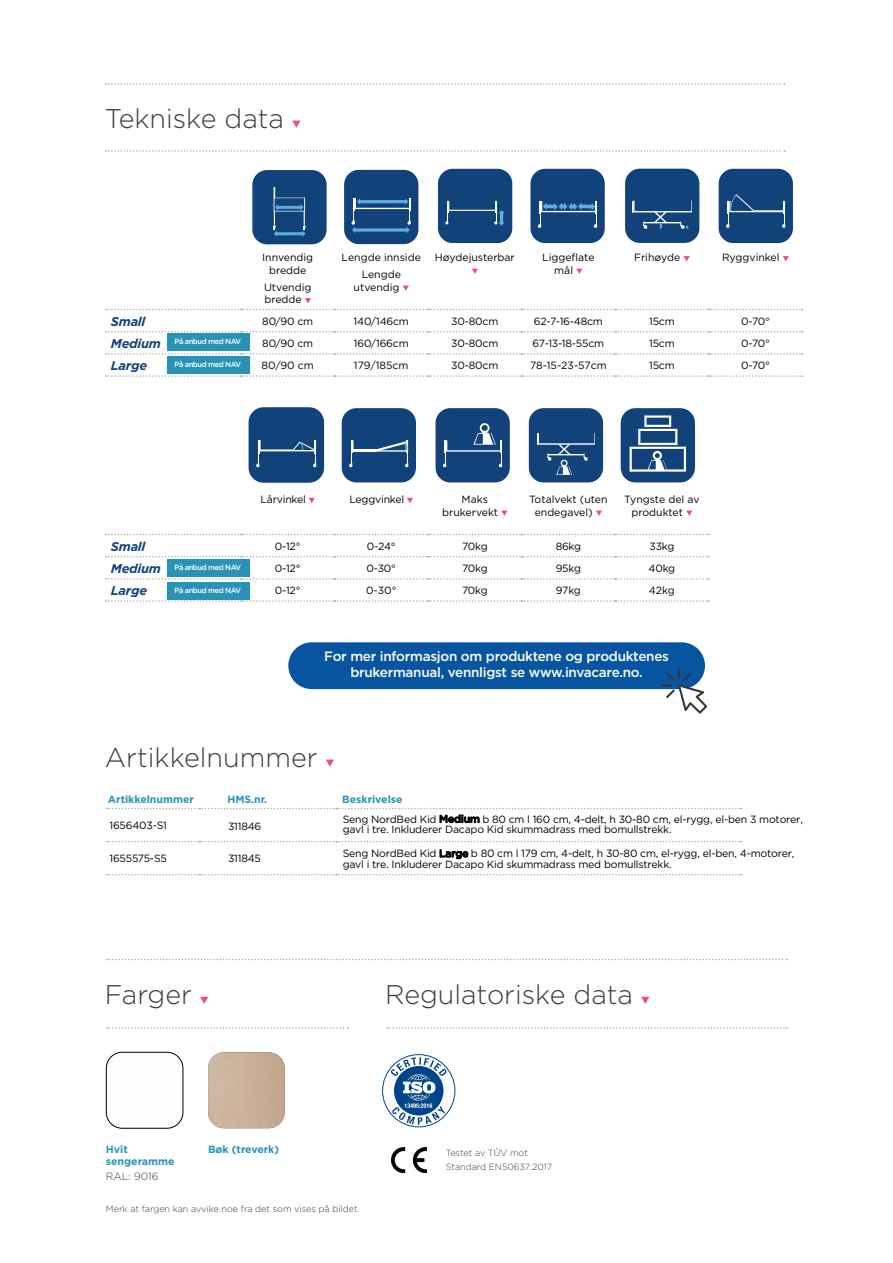
<style>
.page{position:relative;width:893px;height:1263px;background:#fff}
.page>*{position:absolute;margin:0;border:0;box-sizing:border-box;transform-origin:0 0}
.t1{font:300 27px "Gotham";color:#3c3c3b}
.t2{font:500 13.5px/16.2px "Gotham";letter-spacing:-.02em;color:#fff;text-align:center}
.t3{font:italic 700 12.75px "Gotham";letter-spacing:-.015em;color:#14427a}
.t4{font:10.5px/10.5px "Gotham";letter-spacing:-.02em;color:#000}
.t5{font:10.5px/12.6px "Gotham";color:#000}
.t6{font:700 10.5px/12.6px "Gotham";color:#2993b7}
.t7{font:300 10.5px "Gotham";color:#3c3c3b}
.t8{font:300 9px/13.8px "Gotham";color:#3c3c3b}
.t9{font:500 7.5px "Gotham";letter-spacing:-.06em;color:#fff}
.s1{font-weight:500}
</style>
<div class="page">
<div style="left:288px;top:642px;width:417px;height:47px;background:#0755a0;border-radius:23px"></div>
<img style="left:392px;top:1147px;width:34px;height:25px">
<div style="left:382px;top:1054px;width:73px;height:73px;border:1px solid #00448a;border-radius:50%"></div>
<svg style="left:391px;top:1057px;width:55px;height:68px"></svg>
<img style="left:106px;top:1052px;width:77px;height:76px">
<div style="left:106px;top:1052px;width:77px;height:76px;border:1px solid #000;border-radius:16px"></div>
<img style="left:208px;top:1052px;width:77px;height:76px">
<svg style="left:106px;top:150px;width:679px;height:2px"></svg>
<svg style="left:106px;top:83px;width:679px;height:2px"></svg>
<svg style="left:292px;top:121px;width:8px;height:7px"></svg>
<svg style="left:200px;top:997px;width:8px;height:7px"></svg>
<svg style="left:641px;top:997px;width:8px;height:7px"></svg>
<svg style="left:107px;top:959px;width:680px;height:1px"></svg>
<svg style="left:107px;top:1027px;width:241px;height:2px"></svg>
<svg style="left:387px;top:1027px;width:400px;height:2px"></svg>
<svg style="left:106px;top:309px;width:696px;height:1px"></svg>
<svg style="left:106px;top:331px;width:696px;height:1px"></svg>
<svg style="left:106px;top:353px;width:696px;height:2px"></svg>
<svg style="left:106px;top:375px;width:696px;height:2px"></svg>
<svg style="left:305px;top:298px;width:6px;height:5px"></svg>
<svg style="left:403px;top:285px;width:6px;height:6px"></svg>
<svg style="left:472px;top:269px;width:6px;height:5px"></svg>
<svg style="left:576px;top:269px;width:6px;height:5px"></svg>
<svg style="left:684px;top:256px;width:6px;height:5px"></svg>
<svg style="left:783px;top:256px;width:6px;height:5px"></svg>
<svg style="left:106px;top:534px;width:603px;height:1px"></svg>
<svg style="left:106px;top:556px;width:603px;height:1px"></svg>
<svg style="left:106px;top:578px;width:603px;height:2px"></svg>
<svg style="left:106px;top:600px;width:603px;height:2px"></svg>
<svg style="left:309px;top:498px;width:6px;height:5px"></svg>
<svg style="left:407px;top:498px;width:6px;height:5px"></svg>
<svg style="left:501px;top:510px;width:7px;height:6px"></svg>
<svg style="left:596px;top:510px;width:6px;height:6px"></svg>
<svg style="left:686px;top:510px;width:6px;height:6px"></svg>
<div style="left:719px;top:169px;width:74px;height:74px;background:#114279;border-radius:15px"></div>
<svg style="left:726px;top:194px;width:59px;height:34px"></svg>
<div style="left:625px;top:169px;width:74px;height:74px;background:#114279;border-radius:15px"></div>
<svg style="left:632px;top:201px;width:60px;height:28px"></svg>
<div style="left:530px;top:169px;width:75px;height:74px;background:#114279;border-radius:15px"></div>
<svg style="left:538px;top:201px;width:59px;height:27px"></svg>
<div style="left:438px;top:169px;width:74px;height:74px;background:#114279;border-radius:15px"></div>
<svg style="left:445px;top:201px;width:60px;height:25px"></svg>
<div style="left:344px;top:170px;width:74px;height:74px;background:#114279;border-radius:15px"></div>
<svg style="left:351px;top:198px;width:60px;height:35px"></svg>
<div style="left:252px;top:170px;width:75px;height:74px;background:#114279;border-radius:15px"></div>
<svg style="left:273px;top:187px;width:33px;height:50px"></svg>
<div style="left:342px;top:408px;width:74px;height:74px;background:#114279;border-radius:15px"></div>
<svg style="left:349px;top:440px;width:60px;height:27px"></svg>
<div style="left:436px;top:408px;width:74px;height:74px;background:#114279;border-radius:15px"></div>
<svg style="left:443px;top:423px;width:59px;height:44px"></svg>
<div style="left:529px;top:408px;width:74px;height:74px;background:#114279;border-radius:15px"></div>
<svg style="left:537px;top:433px;width:58px;height:42px"></svg>
<div style="left:621px;top:408px;width:74px;height:74px;background:#114279;border-radius:15px"></div>
<svg style="left:630px;top:415px;width:56px;height:57px"></svg>
<div style="left:249px;top:407px;width:75px;height:76px;background:#114279;border-radius:15px"></div>
<svg style="left:256px;top:440px;width:60px;height:27px"></svg>
<svg style="left:326px;top:759px;width:8px;height:8px"></svg>
<svg style="left:107px;top:808px;width:635px;height:1px"></svg>
<svg style="left:107px;top:841px;width:635px;height:1px"></svg>
<svg style="left:107px;top:874px;width:635px;height:1px"></svg>
<svg style="left:661px;top:668px;width:46px;height:46px"></svg>
<div style="left:167px;top:582px;width:83px;height:17px;background:#2993b7"></div>
<div style="left:167px;top:559px;width:83px;height:17px;background:#2993b7"></div>
<div style="left:167px;top:356px;width:83px;height:17px;background:#2993b7"></div>
<div style="left:167px;top:333px;width:83px;height:17px;background:#2993b7"></div>
<h1 class="t1" style="left:105px;top:103px;width:181px">Tekniske data</h1>
<p class="t5" style="left:262px;top:251px;width:53px;text-align:center">Innvendig bredde</p>
<p class="t5" style="left:264px;top:281px;width:49px">Utvendig bredde</p>
<p class="t5" style="left:342px;top:249px;width:81px;line-height:16.8px;text-align:center">Lengde innside<br>Lengde</p>
<p class="t5" style="left:354px;top:281px;width:47px">utvendig</p>
<p class="t5" style="left:435px;top:251px;width:82px">Høydejusterbar</p>
<p class="t5" style="left:554px;top:251px;width:42px;text-indent:-12px">Liggeflate mål</p>
<p class="t5" style="left:634px;top:251px;width:48px">Frihøyde</p>
<p class="t5" style="left:722px;top:251px;width:59px">Ryggvinkel</p>
<p class="t3" style="left:111px;top:313px;width:36px">Small</p>
<p class="t4" style="left:262px;top:316px;width:52px">80/90 cm</p>
<p class="t4" style="left:354px;top:316px;width:57px">140/146cm</p>
<p class="t4" style="left:451px;top:316px;width:49px">30-80cm</p>
<p class="t4" style="left:534px;top:316px;width:71px">62-7-16-48cm</p>
<p class="t4" style="left:649px;top:316px;width:27px">15cm</p>
<p class="t4" style="left:741px;top:316px;width:30px">0-70°</p>
<p class="t3" style="left:111px;top:335px;width:52px">Medium</p>
<p class="t4" style="left:262px;top:338px;width:52px">80/90 cm</p>
<p class="t4" style="left:354px;top:338px;width:56px">160/166cm</p>
<p class="t4" style="left:451px;top:338px;width:49px">30-80cm</p>
<p class="t4" style="left:533px;top:338px;width:73px">67-13-18-55cm</p>
<p class="t4" style="left:649px;top:338px;width:27px">15cm</p>
<p class="t4" style="left:741px;top:338px;width:30px">0-70°</p>
<p class="t3" style="left:111px;top:357px;width:38px">Large</p>
<p class="t4" style="left:262px;top:360px;width:54px">80/90 cm</p>
<p class="t5" style="left:354px;top:359px;width:56px">179/185cm</p>
<p class="t4" style="left:451px;top:360px;width:49px">30-80cm</p>
<p class="t5" style="left:530px;top:359px;width:78px">78-15-23-57cm</p>
<p class="t4" style="left:649px;top:360px;width:27px">15cm</p>
<p class="t4" style="left:741px;top:360px;width:30px">0-70°</p>
<p class="t9" style="left:174px;top:337px;width:68px">På anbud med NAV</p>
<p class="t9" style="left:174px;top:360px;width:68px">På anbud med NAV</p>
<p class="t4" style="left:261px;top:494px;width:47px">Lårvinkel</p>
<p class="t4" style="left:349px;top:494px;width:56px">Leggvinkel</p>
<p class="t5" style="left:442px;top:493px;width:58px;text-indent:19px">Maks brukervekt</p>
<p class="t5" style="left:535px;top:493px;width:74px;text-indent:-6px">Totalvekt (uten endegavel)</p>
<p class="t5" style="left:631px;top:493px;width:70px;text-indent:-7px">Tyngste del av produktet</p>
<p class="t3" style="left:111px;top:538px;width:36px">Small</p>
<p class="t4" style="left:275px;top:541px;width:27px">0-12°</p>
<p class="t4" style="left:367px;top:541px;width:30px">0-24°</p>
<p class="t4" style="left:462px;top:541px;width:27px">70kg</p>
<p class="t4" style="left:556px;top:541px;width:27px">86kg</p>
<p class="t4" style="left:649px;top:541px;width:26px">33kg</p>
<p class="t3" style="left:111px;top:560px;width:52px">Medium</p>
<p class="t4" style="left:275px;top:563px;width:27px">0-12°</p>
<p class="t4" style="left:366px;top:563px;width:31px">0-30°</p>
<p class="t4" style="left:462px;top:563px;width:27px">70kg</p>
<p class="t4" style="left:556px;top:563px;width:27px">95kg</p>
<p class="t4" style="left:649px;top:563px;width:28px">40kg</p>
<p class="t3" style="left:111px;top:582px;width:38px">Large</p>
<p class="t4" style="left:275px;top:585px;width:27px">0-12°</p>
<p class="t4" style="left:366px;top:585px;width:32px">0-30°</p>
<p class="t4" style="left:462px;top:585px;width:27px">70kg</p>
<p class="t4" style="left:556px;top:585px;width:26px">97kg</p>
<p class="t4" style="left:649px;top:585px;width:28px">42kg</p>
<p class="t9" style="left:174px;top:563px;width:68px">På anbud med NAV</p>
<p class="t9" style="left:174px;top:586px;width:68px">På anbud med NAV</p>
<p class="t2" style="left:324px;top:648px;width:346px">For mer informasjon om produktene og produktenes brukermanual, vennligst se www.invacare.no.</p>
<h1 class="t1" style="left:105px;top:742px;width:214px">Artikkelnummer</h1>
<p class="t6" style="left:108px;top:792px;width:87px">Artikkelnummer</p>
<p class="t6" style="left:227px;top:792px;width:41px">HMS.nr.</p>
<p class="t6" style="left:342px;top:792px;width:62px">Beskrivelse</p>
<p class="t4" style="left:109px;top:820px;width:59px">1656403-S1</p>
<p class="t4" style="left:343px;top:814px;width:462px">Seng NordBed Kid <span class="s1">Medium</span> b 80 cm l 160 cm, 4-delt, h 30-80 cm, el-rygg, el-ben 3 motorer, gavl i tre. Inkluderer Dacapo Kid skummadrass med bomullstrekk.</p>
<p class="t4" style="left:109px;top:853px;width:59px">1655575-S5</p>
<p class="t4" style="left:343px;top:848px;width:453px">Seng NordBed Kid <span class="s1">Large</span> b 80 cm l 179 cm, 4-delt, h 30-80 cm, el-rygg, el-ben, 4-motorer, gavl i tre. Inkluderer Dacapo Kid skummadrass med bomullstrekk.</p>
<p class="t4" style="left:228px;top:821px;width:35px">311846</p>
<p class="t4" style="left:228px;top:853px;width:34px">311845</p>
<h1 class="t1" style="left:105px;top:980px;width:89px">Farger</h1>
<h1 class="t1" style="left:385px;top:980px;width:249px">Regulatoriske data</h1>
<p class="t6" style="left:106px;top:1143px;width:70px">Hvit sengeramme</p>
<p class="t7" style="left:106px;top:1171px;width:54px">RAL: 9016</p>
<p class="t6" style="left:208px;top:1143px;width:73px">Bøk (treverk)</p>
<p class="t8" style="left:106px;top:1202px;width:253px">Merk at fargen kan avvike noe fra det som vises på bildet</p>
<p class="t8" style="left:446px;top:1146px;width:108px">Testet av TÛV mot<br>Standard EN50637:2017</p>
</div>
